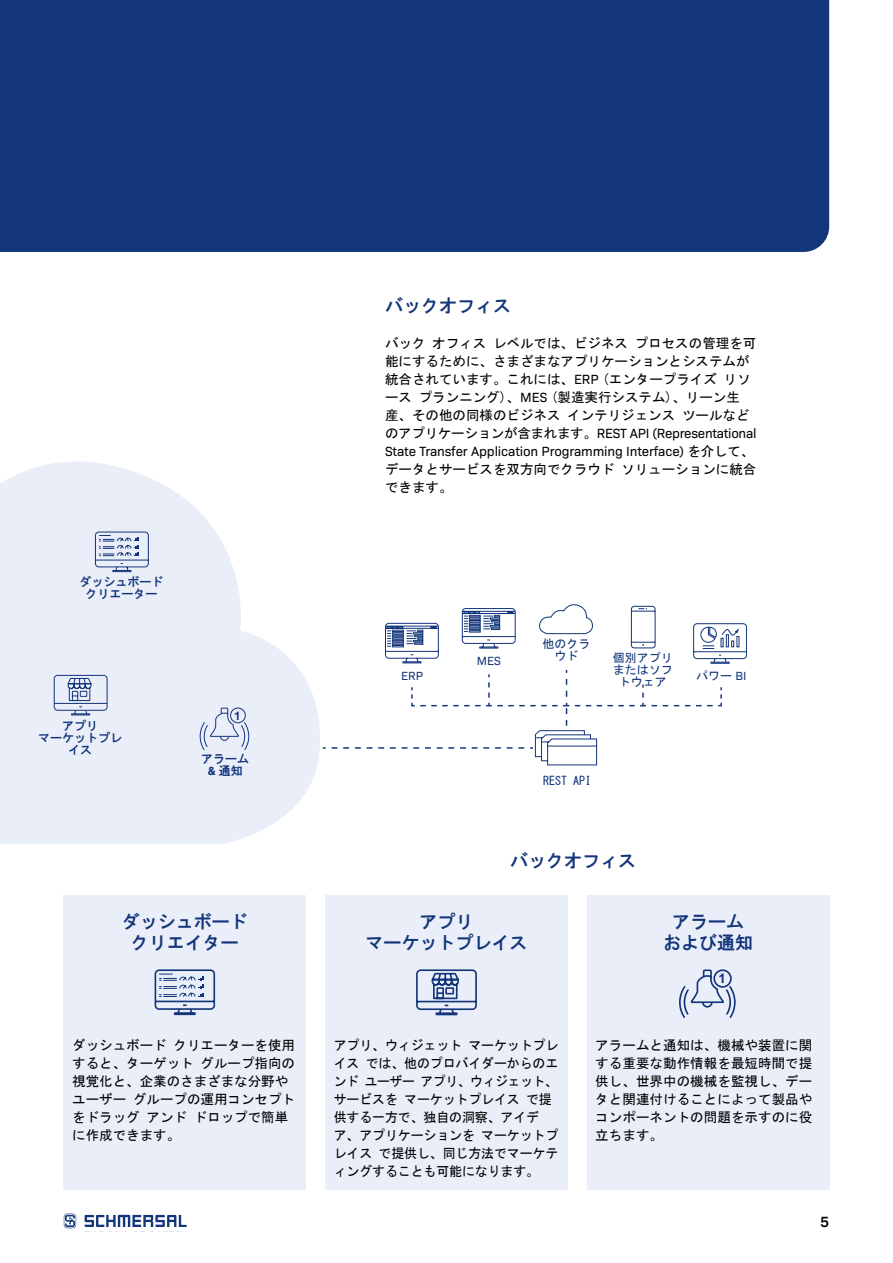
<style>
.page{position:relative;width:893px;height:1263px;background:#fff}
.page>*{position:absolute;margin:0;border:0;box-sizing:border-box;transform-origin:0 0}
.t1{font:18px/21.6px "HG Gothic E";color:#13357a;text-align:center}
.t2{font:600 15px "Bio Sans";color:#000}
.t3{font:13.5px/18px "MS Gothic";color:#000}
.t4{font:13.5px/18px "MS Gothic";color:#000;scale:.96 1}
.t5{font:13.5px/18px "Bio Sans";letter-spacing:-.01em;color:#000}
.t6{font:700 13.35px "Arial";color:#13357a}
.t7{font:12px/12px "MS Gothic";color:#13357a;text-align:center}
.t8{font:12px/12px "HG Gothic E";color:#13357a;text-align:center}
.t9{font:12px "Bio Sans";color:#13357a}
.t10{font:700 11.7px "Arial";color:#13357a}
.s1{font-family:"Bio Sans";font-weight:700}
.s2{font-family:"Bio Sans"}
.s3{font-family:"MS Gothic"}
</style>
<div class="page">
<svg style="left:85px;top:1215px;width:102px;height:12px"></svg>
<svg style="left:64px;top:1213px;width:12px;height:15px"></svg>
<div style="left:64px;top:895px;width:242px;height:294px;background:#e9eef9"></div>
<svg style="left:155px;top:969px;width:60px;height:46px"></svg>
<div style="left:325px;top:895px;width:243px;height:294px;background:#e9eef9"></div>
<svg style="left:416px;top:969px;width:61px;height:46px"></svg>
<div style="left:587px;top:895px;width:242px;height:294px;background:#e9eef9"></div>
<svg style="left:679px;top:969px;width:57px;height:49px"></svg>
<div style="left:0;top:0;width:829px;height:252px;background:#13357a"></div>
<svg style="left:0;top:462px;width:320px;height:382px;fill:#e9eef9"></svg>
<svg style="left:0;top:675px;width:108px;height:46px;background:#d3dbec"></svg>
<svg style="left:95px;top:531px;width:54px;height:41px;background:#bbc6dd"></svg>
<svg style="left:199px;top:608px;width:133px;height:143px"></svg>
<svg style="left:332px;top:604px;width:415px;height:162px"></svg>
<p class="t8" style="left:80px;top:575px;width:85px">ダッシュボードクリエーター</p>
<p class="t8" style="left:38px;top:720px;width:85px">アプリ<br>マーケットプレイス</p>
<p class="t10" style="left:234px;top:707px;width:8px">1</p>
<p class="t8" style="left:201px;top:752px;width:49px">アラーム<span class="s1">&amp;</span> 通知</p>
<h1 class="t1" style="left:122px;top:910px;width:127px">ダッシュボードクリエイター</h1>
<p class="t3" style="left:72px;top:1036px;width:224px">ダッシュボード クリエーターを使用すると、ターゲット グループ指向の視覚化と、企業のさまざまな分野やユーザー グループの運用コンセプトをドラッグ アンド ドロップで簡単に作成できます。</p>
<h1 class="t1" style="left:385px;top:294px;width:127px">バックオフィス</h1>
<p class="t3" style="left:385px;top:334px;width:373px">バック オフィス レベルでは、ビジネス プロセスの管理を可能にするために、さまざまなアプリケーションとシステムが統合されています。これには、<span class="s2">ERP</span> (エンタープライズ リソース プランニング)、<span class="s2">MES</span> (製造実行システム)、リーン生産、その他の同様のビジネス インテリジェンス ツールなど</p>
<p class="t5" style="left:385px;top:423px;width:373px"><span class="s3">のアプリケーションが含まれます。</span>REST API (Representational<br>State Transfer Application Programming Interface) <span class="s3">を介して、</span></p>
<p class="t3" style="left:385px;top:460px;width:373px">データとサービスを双方向でクラウド ソリューションに統合できます。</p>
<p class="t9" style="left:401px;top:667px;width:23px">ERP</p>
<p class="t9" style="left:477px;top:651px;width:26px">MES</p>
<p class="t7" style="left:542px;top:637px;width:49px">他のクラウド</p>
<p class="t7" style="left:613px;top:652px;width:61px">個別アプリまたはソフトウェア</p>
<p class="t7" style="left:696px;top:670px;width:52px">パワー <span class="s2">BI</span></p>
<p class="t7" style="left:543px;top:774px;width:49px">REST API</p>
<h1 class="t1" style="left:510px;top:850px;width:127px">バックオフィス</h1>
<h1 class="t1" style="left:365px;top:910px;width:163px">アプリ<br>マーケットプレイス</h1>
<h1 class="t1" style="left:663px;top:910px;width:91px">アラームおよび通知</h1>
<p class="t6" style="left:718px;top:969px;width:9px">1</p>
<p class="t4" style="left:334px;top:1036px;width:235px">アプリ、ウィジェット マーケットプレイス では、他のプロバイダーからのエンド ユーザー アプリ、ウィジェット、サービスを マーケットプレイス で提供する一方で、独自の洞察、アイデ<br>ア、アプリケーションを マーケットプレイス で提供し、同じ方法でマーケティングすることも可能になります。</p>
<p class="t3" style="left:595px;top:1036px;width:219px;text-align:justify">アラームと通知は、機械や装置に関する重要な動作情報を最短時間で提供し、世界中の機械を監視し、データと関連付けることによって製品やコンポーネントの問題を示すのに役立ちます。</p>
<p class="t2" style="left:820px;top:1210px;width:10px">5</p>
</div>
